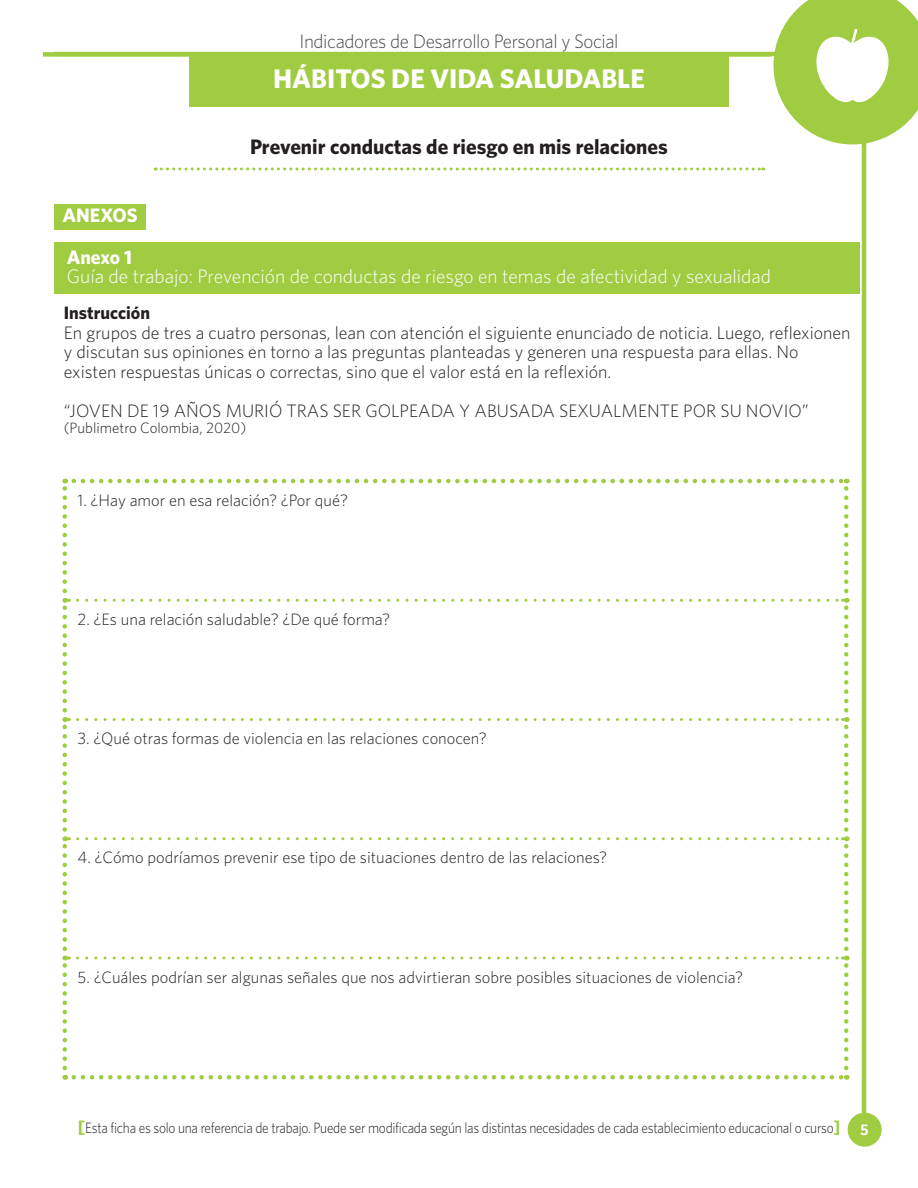
<style>
.page{position:relative;width:918px;height:1188px;background:#fff}
.page>*{position:absolute;margin:0;border:0;box-sizing:border-box;transform-origin:0 0}
.t1{font:700 27px "Whitney";color:#fff}
.t2{font:700 21px "Whitney";color:#231f20}
.t3{font:300 19.5px "Whitney";color:#fff}
.t4{font:300 19.5px "Whitney";letter-spacing:-.02em;color:#4b4c4d}
.t5{font:700 19.5px "Whitney";color:#fff}
.t6{font:300 18px/19.5px "Whitney";color:#231f20}
.t7{font:700 18px "Whitney";color:#231f20}
.t8{font:300 16.5px "Whitney";color:#231f20}
.t9{font:300 15px "Whitney";letter-spacing:-.02em;color:#231f20;scale:.9 1}
.t10{font:300 15px "Whitney";color:#231f20}
.s1{font-weight:700;font-size:18px;color:#a0cc42}
.s2{font-family:"Sassoon Sans Std";font-weight:700;color:#fff}
</style>
<div class="page">
<div style="left:189px;top:54px;width:540px;height:53px;background:#a0cc42"></div>
<div style="left:43px;top:52px;width:728px;height:5px;background:#a0cc42"></div>
<hr style="left:54px;top:52px;width:810px;height:4px;background:#a0cc42">
<svg style="left:774px;top:0;width:144px;height:144px"></svg>
<div style="left:848px;top:1113px;width:34px;height:34px;background:#a0cc42;border-radius:50%"></div>
<hr style="left:862px;top:131px;width:4px;height:986px;background:#a0cc42">
<svg style="left:155px;top:168px;width:609px;height:3px"></svg>
<div style="left:54px;top:204px;width:92px;height:26px;background:#a0cc42"></div>
<div style="left:54px;top:242px;width:806px;height:51px;background:#a0cc42"></div>
<svg style="left:844px;top:591px;width:5px;height:3px"></svg>
<svg style="left:63px;top:830px;width:4px;height:7px"></svg>
<svg style="left:844px;top:710px;width:5px;height:3px"></svg>
<svg style="left:844px;top:830px;width:5px;height:7px"></svg>
<svg style="left:844px;top:949px;width:5px;height:7px"></svg>
<svg style="left:63px;top:1068px;width:4px;height:9px"></svg>
<svg style="left:844px;top:1068px;width:5px;height:9px"></svg>
<svg style="left:63px;top:479px;width:4px;height:112px"></svg>
<svg style="left:74px;top:479px;width:775px;height:112px"></svg>
<svg style="left:63px;top:598px;width:7px;height:112px"></svg>
<svg style="left:78px;top:598px;width:771px;height:112px"></svg>
<svg style="left:63px;top:717px;width:7px;height:113px"></svg>
<svg style="left:78px;top:717px;width:771px;height:113px"></svg>
<svg style="left:63px;top:837px;width:7px;height:112px"></svg>
<svg style="left:78px;top:837px;width:771px;height:112px"></svg>
<svg style="left:63px;top:956px;width:7px;height:112px"></svg>
<svg style="left:78px;top:956px;width:771px;height:112px"></svg>
<svg style="left:74px;top:1075px;width:773px;height:5px"></svg>
<p class="t4" style="left:299px;top:30px;width:321px">Indicadores de Desarrollo Personal y Social</p>
<h1 class="t1" style="left:273px;top:62px;width:373px">HÁBITOS DE VIDA SALUDABLE</h1>
<p class="t2" style="left:250px;top:134px;width:419px">Prevenir conductas de riesgo en mis relaciones</p>
<p class="t5" style="left:63px;top:203px;width:77px">ANEXOS</p>
<p class="t5" style="left:67px;top:245px;width:67px">Anexo 1</p>
<p class="t3" style="left:67px;top:265px;width:706px">Guía de trabajo: Prevención de conductas de riesgo en temas de afectividad y sexualidad</p>
<p class="t7" style="left:64px;top:302px;width:88px">Instrucción</p>
<p class="t6" style="left:64px;top:322px;width:788px">En grupos de tres a cuatro personas, lean con atención el siguiente enunciado de noticia. Luego, reflexionen y discutan sus opiniones en torno a las preguntas planteadas y generen una respuesta para ellas. No existen respuestas únicas o correctas, sino que el valor está en la reflexión.</p>
<p class="t6" style="left:64px;top:400px;width:746px">“JOVEN DE 19 AÑOS MURIÓ TRAS SER GOLPEADA Y ABUSADA SEXUALMENTE POR SU NOVIO”</p>
<p class="t10" style="left:64px;top:419px;width:184px">(Publimetro Colombia, 2020)</p>
<p class="t8" style="left:78px;top:490px;width:272px">1. ¿Hay amor en esa relación? ¿Por qué?</p>
<p class="t8" style="left:78px;top:610px;width:314px">2. ¿Es una relación saludable? ¿De qué forma?</p>
<p class="t8" style="left:78px;top:729px;width:411px">3. ¿Qué otras formas de violencia en las relaciones conocen?</p>
<p class="t8" style="left:78px;top:848px;width:531px">4. ¿Cómo podríamos prevenir ese tipo de situaciones dentro de las relaciones?</p>
<p class="t8" style="left:78px;top:967px;width:667px">5. ¿Cuáles podrían ser algunas señales que nos advirtieran sobre posibles situaciones de violencia?</p>
<p class="t9" style="left:78px;top:1119px;width:880px"><span class="s1">[</span>Esta ficha es solo una referencia de trabajo. Puede ser modificada según las distintas necesidades de cada establecimiento educacional o curso<span class="s1">]</span> <span class="s2">5</span></p>
</div>
